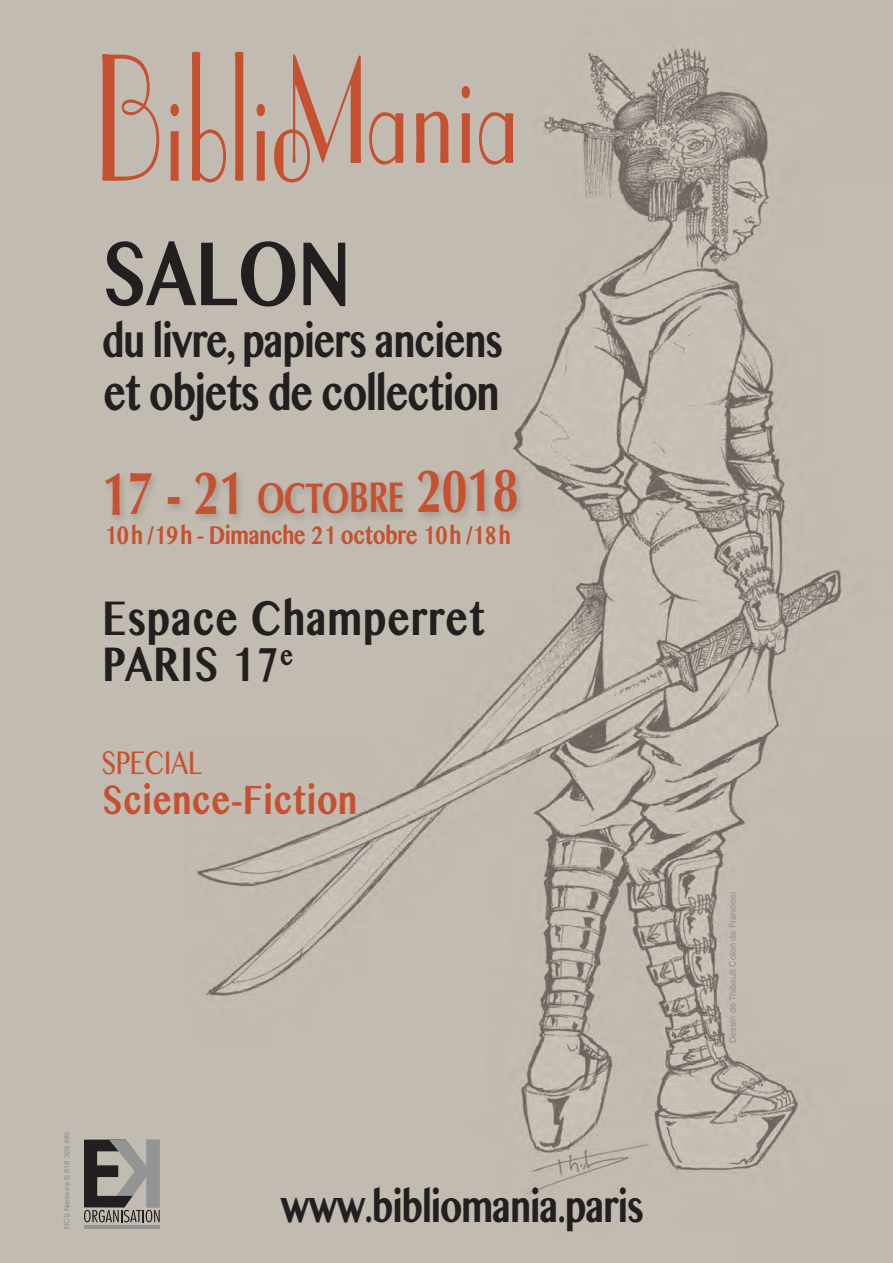
<style>
.page{position:relative;width:893px;height:1263px;background:#fff}
.page>*{position:absolute;margin:0;border:0;box-sizing:border-box;transform-origin:0 0}
.t1{font:700 89.85px "Malayalam MN";letter-spacing:-.015em;color:#231f20;scale:.76 1}
.t2{font:700 61.5px "Optima";letter-spacing:-.025em;color:#c55131;scale:.76 1}
.t3{font:700 49.5px "Malayalam MN";letter-spacing:-.03em;color:#231f20;scale:.76 1}
.t4{font:700 48px "Malayalam MN";letter-spacing:.02em;color:#231f20;scale:.78 1}
.t5{font:700 47.1px "Malayalam MN";letter-spacing:-.03em;color:#231f20;scale:.76 1}
.t6{font:700 45px "Malayalam MN";letter-spacing:-.03em;color:#231f20;scale:.76 1}
.t7{font:700 40.35px "Malayalam MN";letter-spacing:.02em;color:#c55131;scale:.78 1}
.t8{font:33px "Malayalam MN";letter-spacing:-.01em;color:#c55131;scale:.76 1}
.t9{font:700 25.5px "Malayalam MN";letter-spacing:-.02em;color:#c55131;scale:.78 1}
.t10{font:9px "Helvetica";color:#8e9092}
.t11{font:7.5px "Helvetica";color:#8e9092}
.s1{font-size:43.05px}
</style>
<div class="page">
<img style="left:0;top:0;width:893px;height:1263px">
<hr style="left:84px;top:1225px;width:76px;height:4px;background:#939595">
<svg style="left:84px;top:1139px;width:76px;height:83px;background:#807d79"></svg>
<svg style="left:102px;top:52px;width:411px;height:130px;background:#c2a496"></svg>
<div style="left:102px;top:467px;width:424px;height:58px;background:#231f20;opacity:.2"></div>
<p class="t1" style="left:102px;top:215px;width:329px">SALON</p>
<p class="t5" style="left:102px;top:310px;width:529px">du livre, papiers anciens</p>
<p class="t3" style="left:103px;top:360px;width:523px">et objets de collection</p>
<p class="t2" style="left:103px;top:457px;width:550px">17 - 21 <span class="s1">OCTOBRE</span> 2018</p>
<p class="t9" style="left:104px;top:518px;width:523px">10h /19h - Dimanche 21 octobre 10h /18h</p>
<p class="t4" style="left:102px;top:587px;width:492px">Espace Champerret</p>
<p class="t4" style="left:102px;top:633px;width:247px">PARIS 17<sup>e</sup></p>
<p class="t8" style="left:102px;top:741px;width:133px">SPECIAL</p>
<p class="t7" style="left:102px;top:773px;width:329px">Science-Fiction</p>
<p class="t11" style="left:63px;top:1229px;width:99px;rotate:-90deg">RCS Nanterre B 818 308 496</p>
<p class="t6" style="left:280px;top:1177px;width:480px">www.bibliomania.paris</p>
<p class="t10" style="left:727px;top:1043px;width:153px;rotate:-90deg">Dessin de Thibault Colon de Franciosi</p>
</div>
